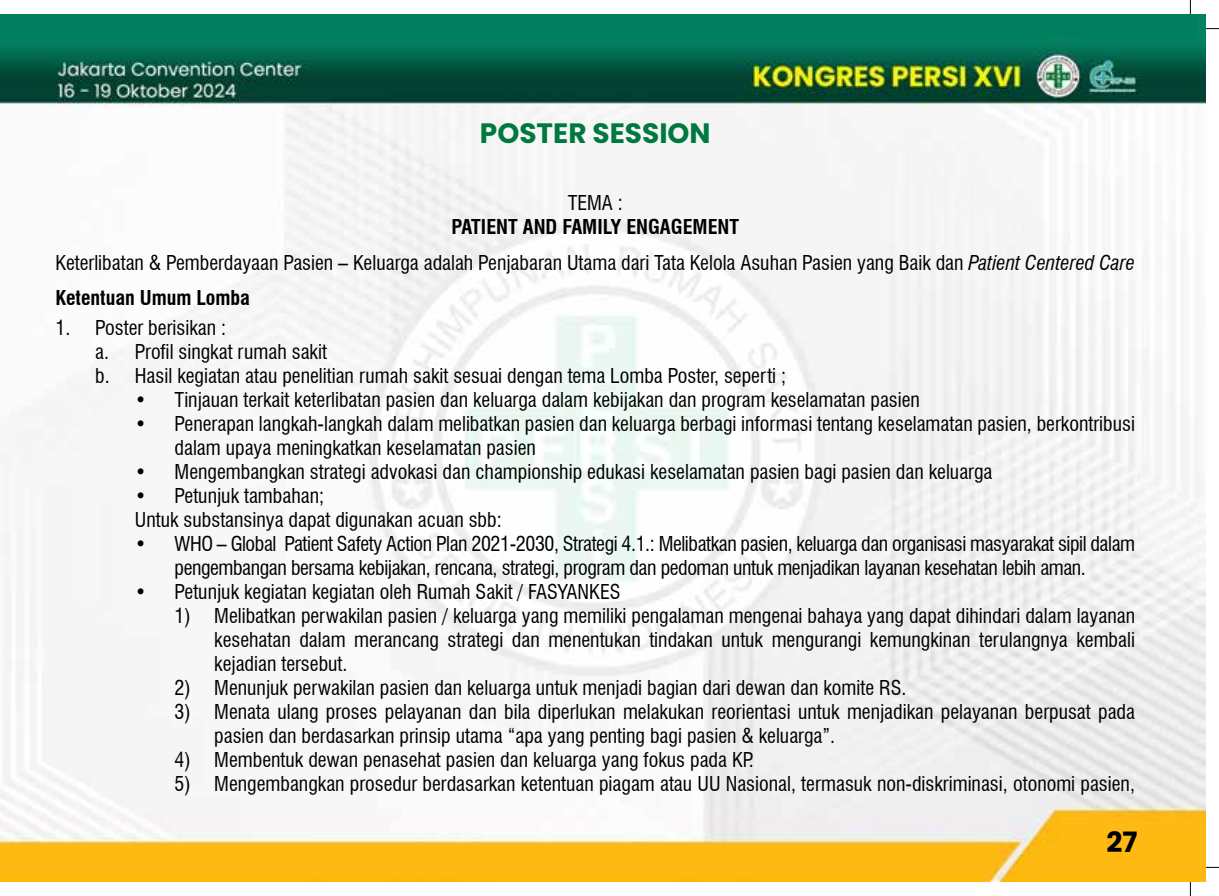
<style>
.page{position:relative;width:1219px;height:896px;background:#fff}
.page>*{position:absolute;margin:0;border:0;box-sizing:border-box;transform-origin:0 0}
.t1{font:700 28px "Poppins";color:#00793f}
.t2{font:700 28px "Poppins";color:#000}
.t3{font:condensed 20px/24px "Swiss 721 BT";color:#000}
.t4{font:condensed 20px/24px "Swiss 721 BT";letter-spacing:-.02em;color:#000;text-align:center}
.s1{font-weight:700}
.s2{font-style:italic}
</style>
<div class="page">
<svg style="left:1190px;top:0;width:1px;height:14px"></svg>
<svg style="left:1205px;top:28px;width:14px;height:1px"></svg>
<svg style="left:1205px;top:867px;width:14px;height:1px"></svg>
<svg style="left:1190px;top:882px;width:1px;height:14px"></svg>
<img style="left:1px;top:14px;width:1204px;height:868px">
<h1 class="t1" style="left:480px;top:117px;width:232px">POSTER SESSION</h1>
<p class="t3" style="left:568px;top:191px;width:57px">TEMA :</p>
<p class="t3" style="left:56px;top:209px;width:1081px;line-height:35.4px;text-indent:396px"><span class="s1">PATIENT AND FAMILY ENGAGEMENT<br></span>Keterlibatan &amp; Pemberdayaan Pasien – Keluarga adalah Penjabaran Utama dari Tata Kelola Asuhan Pasien yang Baik dan <span class="s2">Patient Centered Care<br></span><span class="s1">Ketentuan Umum Lomba</span></p>
<p class="t3" style="left:95px;top:315px;width:692px;text-indent:-40px">1. Poster berisikan :<br>a. Profil singkat rumah sakit<br>b. Hasil kegiatan atau penelitian rumah sakit sesuai dengan tema Lomba Poster, seperti ;</p>
<p class="t3" style="left:135px;top:387px;width:787px">• Tinjauan terkait keterlibatan pasien dan keluarga dalam kebijakan dan program keselamatan pasien</p>
<p class="t3" style="left:175px;top:411px;width:962px;text-indent:-40px">• Penerapan langkah-langkah dalam melibatkan pasien dan keluarga berbagi informasi tentang keselamatan pasien, berkontribusi dalam upaya meningkatkan keselamatan pasien</p>
<p class="t3" style="left:135px;top:459px;width:859px">• Mengembangkan strategi advokasi dan championship edukasi keselamatan pasien bagi pasien dan keluarga</p>
<p class="t3" style="left:135px;top:483px;width:368px">• Petunjuk tambahan;<br>Untuk substansinya dapat digunakan acuan sbb:</p>
<p class="t4" style="left:135px;top:531px;width:1002px">• WHO – Global Patient Safety Action Plan 2021-2030, Strategi 4.1.: Melibatkan pasien, keluarga dan organisasi masyarakat sipil dalam pengembangan bersama kebijakan, rencana, strategi, program dan pedoman untuk menjadikan layanan kesehatan lebih aman.</p>
<p class="t3" style="left:135px;top:579px;width:487px">• Petunjuk kegiatan kegiatan oleh Rumah Sakit / FASYANKES</p>
<p class="t3" style="left:214px;top:603px;width:922px;text-align:justify;text-indent:-40px">1) Melibatkan perwakilan pasien / keluarga yang memiliki pengalaman mengenai bahaya yang dapat dihindari dalam layanan kesehatan dalam merancang strategi dan menentukan tindakan untuk mengurangi kemungkinan terulangnya kembali kejadian tersebut.</p>
<p class="t3" style="left:175px;top:675px;width:733px">2) Menunjuk perwakilan pasien dan keluarga untuk menjadi bagian dari dewan dan komite RS.</p>
<p class="t3" style="left:214px;top:699px;width:922px;text-indent:-40px">3) Menata ulang proses pelayanan dan bila diperlukan melakukan reorientasi untuk menjadikan pelayanan berpusat pada pasien dan berdasarkan prinsip utama “apa yang penting bagi pasien &amp; keluarga”.</p>
<p class="t3" style="left:175px;top:747px;width:581px">4) Membentuk dewan penasehat pasien dan keluarga yang fokus pada KP.</p>
<p class="t3" style="left:175px;top:771px;width:962px">5) Mengembangkan prosedur berdasarkan ketentuan piagam atau UU Nasional, termasuk non-diskriminasi, otonomi pasien,</p>
<h1 class="t2" style="left:1106px;top:825px;width:32px">27</h1>
</div>
